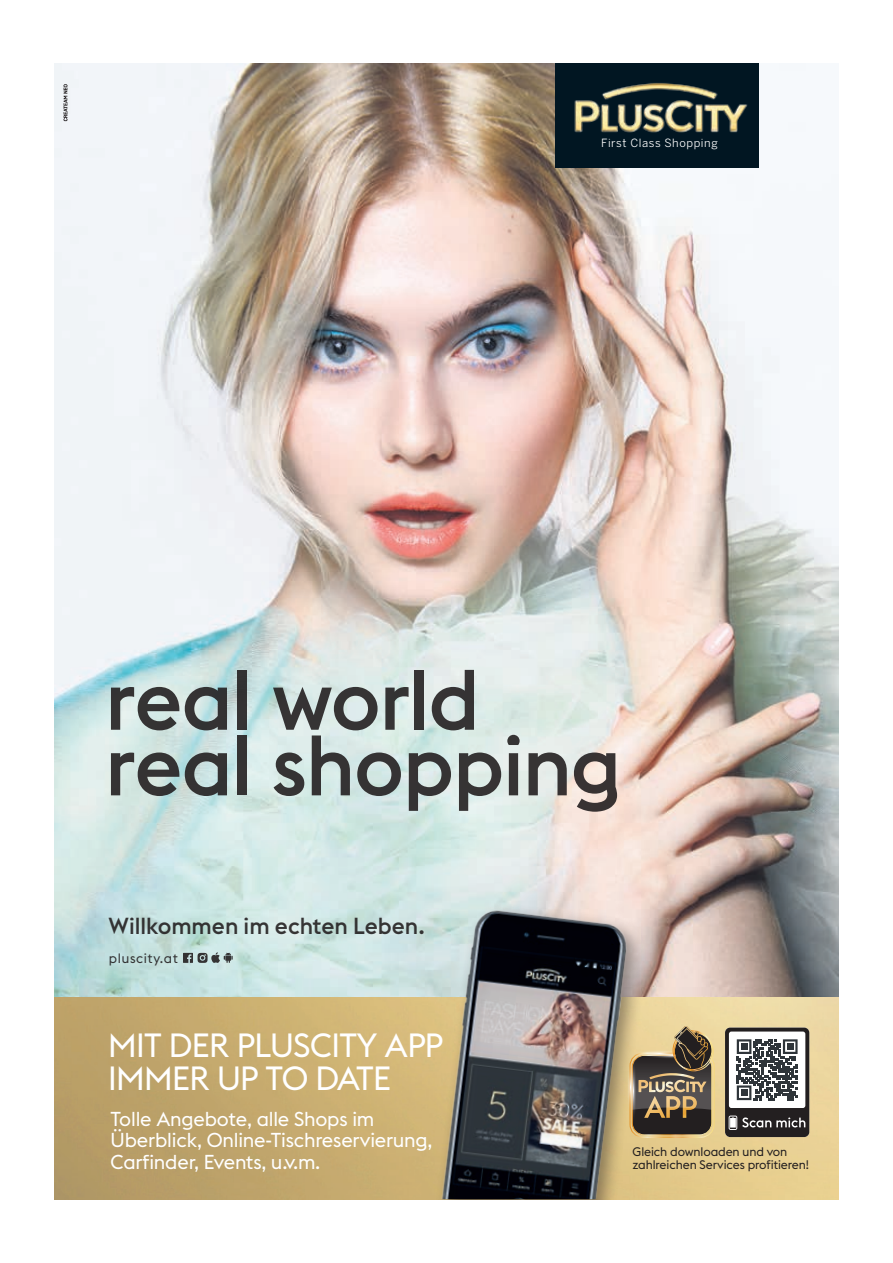
<style>
.page{position:relative;width:893px;height:1263px;background:#fff}
.page>*{position:absolute;margin:0;border:0;box-sizing:border-box;transform-origin:0 0}
.t1{font:500 84.3px/65.6px "Euclid Flex";letter-spacing:-.015em;color:#231f20}
.t2{font:33.15px/33.2px "Euclid Flex";letter-spacing:-.02em;color:#fff}
.t3{font:500 22.95px "Euclid Flex";color:#231f20}
.t4{font:19.95px/21.1px "Euclid Flex";letter-spacing:-.01em;color:#fff}
.t5{font:13.5px "Euclid Flex";letter-spacing:.05em;color:#231f20}
.t6{font:12.3px/13.8px "Euclid Flex";letter-spacing:-.01em;color:#231f20}
.t7{font:11.25px "Benton Sans";letter-spacing:.05em;color:#fff}
</style>
<div class="page">
<img style="left:55px;top:64px;width:783px;height:1135px">
<div style="left:556px;top:64px;width:203px;height:104px;background:#011622"></div>
<img style="left:574px;top:82px;width:174px;height:51px">
<img style="left:433px;top:885px;width:215px;height:314px">
<svg style="left:63px;top:84px;width:4px;height:37px"></svg>
<svg style="left:725px;top:1027px;width:84px;height:110px"></svg>
<div style="left:632px;top:1055px;width:80px;height:80px;background:#231f20;border-radius:12px"></div>
<div style="left:632px;top:1055px;width:80px;height:80px;border:1px solid #fff;border-radius:12px"></div>
<svg style="left:629px;top:1053px;width:8px;height:74px"></svg>
<div style="left:630px;top:1053px;width:84px;height:84px;border:1px solid #fff;border-radius:13px"></div>
<div style="left:627px;top:1048px;width:64px;height:9px;background:#e0c990;border-radius:50%"></div>
<svg style="left:626px;top:1055px;width:8px;height:64px"></svg>
<div style="left:674px;top:1032px;width:39px;height:39px;border:1px solid #fff;border-radius:50%"></div>
<img style="left:632px;top:1026px;width:80px;height:92px">
<svg style="left:183px;top:952px;width:50px;height:11px"></svg>
<p class="t7" style="left:601px;top:136px;width:118px">First Class Shopping</p>
<h1 class="t1" style="left:105px;top:668px;width:518px">real world real shopping</h1>
<p class="t3" style="left:109px;top:912px;width:318px">Willkommen im echten Leben.</p>
<p class="t5" style="left:109px;top:950px;width:71px">pluscity.at</p>
<h2 class="t2" style="left:108px;top:1029px;width:337px">MIT DER PLUSCITY APP<br>IMMER UP TO DATE</h2>
<p class="t4" style="left:111px;top:1109px;width:323px">Tolle Angebote, alle Shops im<br>Überblick, Online-Tischreservierung,<br>Carfinder, Events, u.v.m.</p>
<p class="t6" style="left:632px;top:1144px;width:178px">Gleich downloaden und von zahlreichen Services profitieren!</p>
</div>
